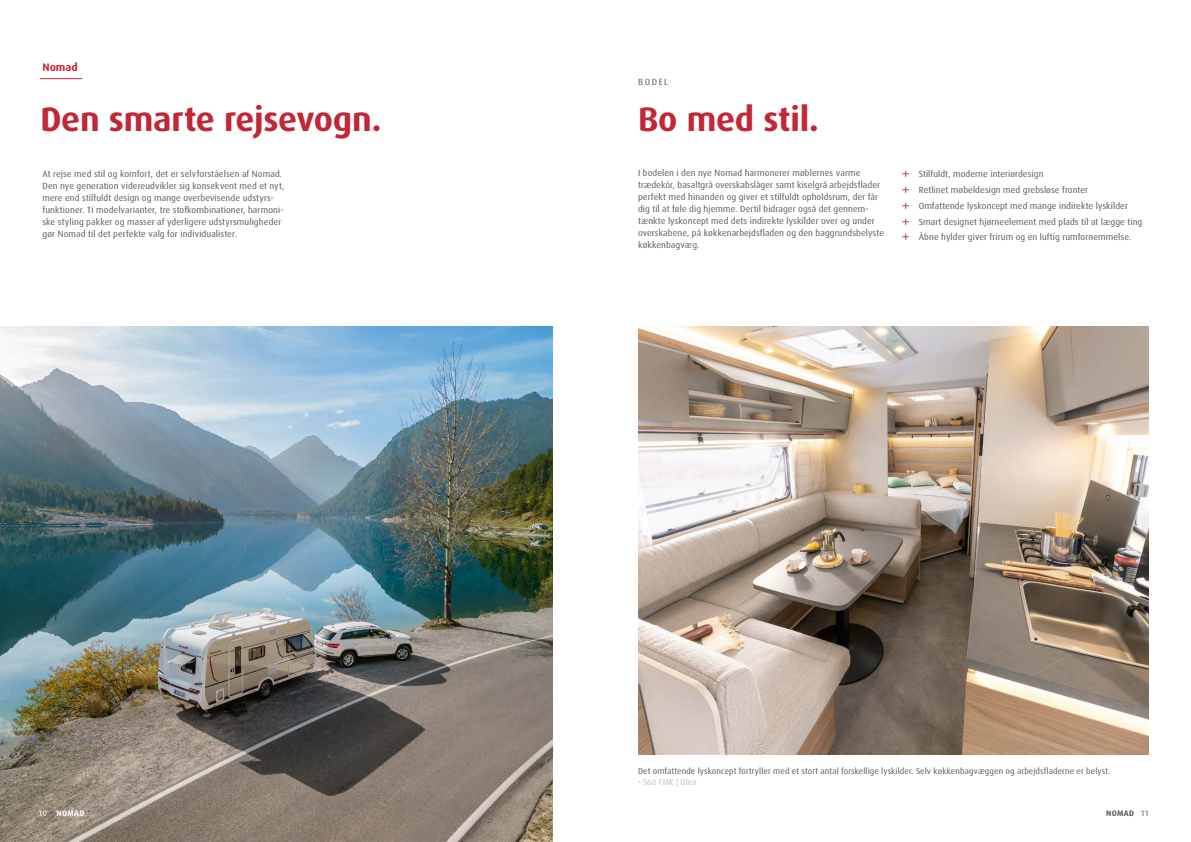
<style>
.page{position:relative;width:1191px;height:842px;background:#fff}
.page>*{position:absolute;margin:0;border:0;box-sizing:border-box;transform-origin:0 0}
.t1{font:700 34px "Dax Pro";letter-spacing:-.005em;color:#c12736}
.t2{font:700 11px "Dax Pro";color:#c12736}
.t3{font:9px/12px "Dax Pro";letter-spacing:.01em;color:#58595b}
.t4{font:8.5px "Dax Pro";letter-spacing:.015em;color:#58595b}
.t5{font:8.5px "Dax Pro";letter-spacing:.015em;color:#bcbec0}
.t6{font:700 8px "Dax Pro";letter-spacing:.045em;color:#fff}
.t7{font:700 8px "Dax Pro";letter-spacing:.045em;color:#58595b}
.s1{font-weight:400}
</style>
<div class="page">
<img style="left:0;top:326px;width:553px;height:516px">
<img style="left:638px;top:326px;width:510px;height:428px">
<hr style="left:40px;top:78px;width:42px;height:1px;background:#c12736">
<p class="t2" style="left:42px;top:60px;width:37px">Nomad</p>
<h1 class="t1" style="left:40px;top:98px;width:342px">Den smarte rejsevogn.</h1>
<p class="t3" style="left:42px;top:168px;width:243px">At rejse med stil og komfort, det er selvforståelsen af Nomad.<br>Den nye generation videreudvikler sig konsekvent med et nyt, mere end stilfuldt design og mange overbevisende udstyrs&shy;funktioner. Ti modelvarianter, tre stofkombinationer, harmoni&shy;ske styling pakker og masser af yderligere udstyrsmuligheder gør Nomad til det perfekte valg for individualister.</p>
<p class="t3" style="left:638px;top:76px;width:31px">BODEL</p>
<h1 class="t1" style="left:638px;top:98px;width:182px">Bo med stil.</h1>
<p class="t3" style="left:638px;top:167px;width:247px">I bodelen i den nye Nomad harmonerer møblernes varme trædekór, basaltgrå overskabslåger samt kiselgrå arbejdsflader perfekt med hinanden og giver et stilfuldt opholdsrum, der får dig til at føle dig hjemme. Dertil bidrager også det gennem&shy;tænkte lyskoncept med dets indirekte lyskilder over og under overskabene, på køkkenarbejdsfladen og den baggrundsbelyste køkkenbagvæg.</p>
<p class="t3" style="left:918px;top:166px;width:225px;line-height:15.8px">Stilfuldt, moderne interiørdesign<br>Retlinet møbeldesign med grebsløse fronter<br>Omfattende lyskoncept med mange indirekte lyskilder Smart designet hjørneelement med plads til at lægge ting Åbne hylder giver frirum og en luftig rumfornemmelse.</p>
<p class="t4" style="left:638px;top:765px;width:474px">Det omfattende lyskoncept fortryller med et stort antal forskellige lyskilder. Selv køkkenbagvæggen og arbejdsfladerne er belyst.</p>
<p class="t5" style="left:638px;top:776px;width:60px">• 560 FMK | Olea</p>
<p class="t6" style="left:39px;top:808px;width:47px"><span class="s1">10</span> NOMAD</p>
<p class="t7" style="left:1106px;top:808px;width:44px">NOMAD <span class="s1">11</span></p>
</div>
